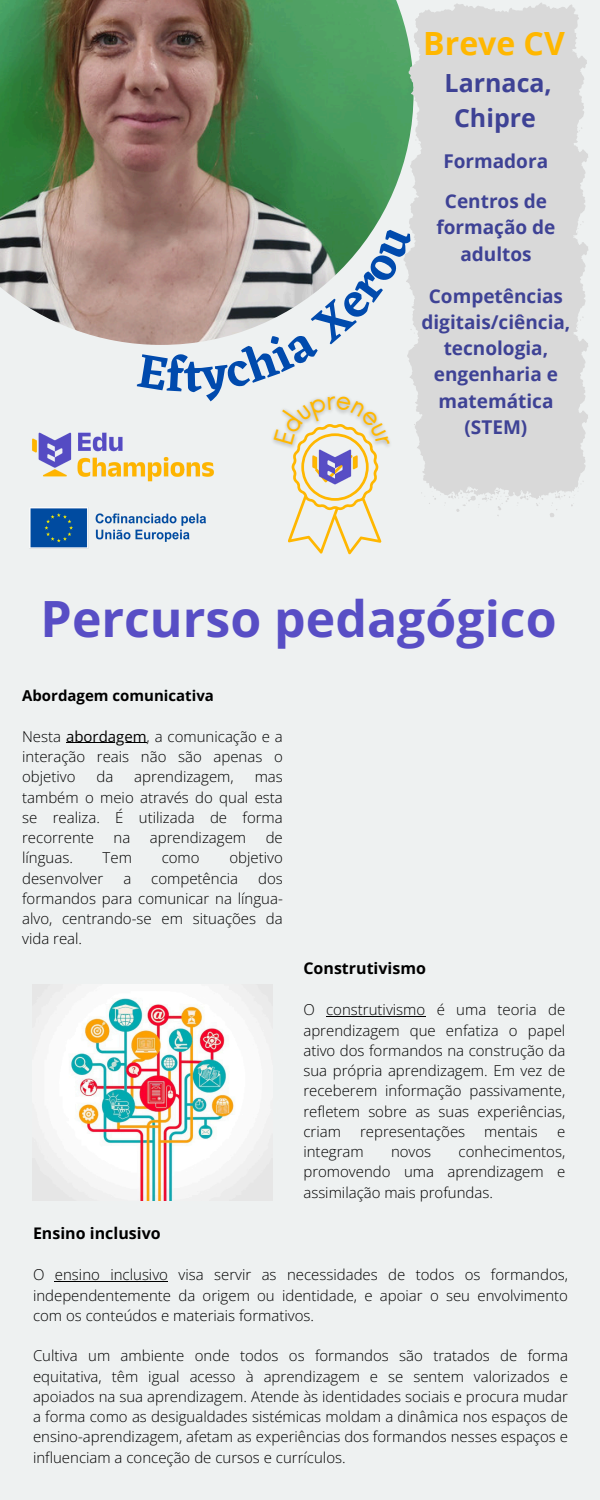
<style>
.page{position:relative;width:600px;height:1500px;background:#eef1f1}
.page>*{position:absolute;margin:0;border:0;box-sizing:border-box;transform-origin:0 0}
.t1{font:700 50px "Open Sans";color:#584ec5}
.t2{font:700 32px "Open Sans";color:#ffb700}
.t3{font:700 25px/34.5px "Open Sans";color:#3e4295;text-align:center}
.t4{font:700 19px/26.2px "Open Sans";color:#3e4295;text-align:center}
.t5{font:700 16px "Open Sans";color:#000}
.t6{font:300 15px/20.2px "Open Sans";color:#000;text-align:justify}
.t7{font:700 15px "Open Sans";color:#000}
.s1{font-weight:400}
</style>
<div class="page">
<img style="left:0;top:0;width:397px;height:344px">
<img style="left:32px;top:432px;width:105px;height:45px">
<img style="left:33px;top:985px;width:239px;height:216px">
<hr style="left:66px;top:743px;width:81px;height:1px;background:#000">
<hr style="left:55px;top:1281px;width:113px;height:1px;background:#000">
<hr style="left:326px;top:1016px;width:99px;height:1px;background:#000">
<img style="left:30px;top:507px;width:107px;height:42px">
<svg style="left:137px;top:2px;width:451px;height:552px"></svg>
<h5 class="t2" style="left:423px;top:20px;width:143px">Breve CV</h5>
<p class="t3" style="left:445px;top:65px;width:109px">Larnaca,<br>Chipre</p>
<p class="t4" style="left:443px;top:147px;width:106px">Formadora</p>
<h5 class="t4" style="left:436px;top:188px;width:121px">Centros de formação de adultos</h5>
<p class="t4" style="left:421px;top:282px;width:150px">Competências digitais/ciência, tecnologia, engenharia e matemática (STEM)</p>
<p class="t1" style="left:41px;top:583px;width:518px">Percurso pedagógico</p>
<p class="t7" style="left:22px;top:685px;width:193px">Abordagem comunicativa</p>
<p class="t6" style="left:22px;top:726px;width:262px">Nesta <span class="s1">abordagem</span>, a comunicação e a</p>
<p class="t6" style="left:22px;top:746px;width:262px">interação reais não são apenas o objetivo</p>
<p class="t6" style="left:97px;top:766px;width:18px">da</p>
<p class="t6" style="left:134px;top:766px;width:101px">aprendizagem,</p>
<p class="t6" style="left:22px;top:766px;width:262px;text-indent:233px">mas também o meio através do qual esta se realiza. É utilizada de forma recorrente</p>
<p class="t6" style="left:114px;top:827px;width:18px">na</p>
<p class="t6" style="left:150px;top:827px;width:98px">aprendizagem</p>
<p class="t6" style="left:266px;top:827px;width:19px">de</p>
<p class="t6" style="left:22px;top:847px;width:52px">línguas.</p>
<p class="t6" style="left:103px;top:847px;width:31px">Tem</p>
<p class="t6" style="left:162px;top:847px;width:39px">como</p>
<p class="t6" style="left:229px;top:847px;width:55px">objetivo</p>
<p class="t6" style="left:22px;top:868px;width:83px">desenvolver</p>
<p class="t6" style="left:123px;top:868px;width:9px">a</p>
<p class="t6" style="left:151px;top:868px;width:88px">competência</p>
<p class="t6" style="left:22px;top:868px;width:262px;text-indent:236px">dos formandos para comunicar na língua&shy;alvo, centrando-se em situações da vida real.</p>
<p class="t5" style="left:303px;top:957px;width:124px">Construtivismo</p>
<h1 class="t6" style="left:303px;top:999px;width:263px">O construtivismo é uma teoria de aprendizagem que enfatiza o papel ativo dos formandos na construção da sua própria aprendizagem. Em vez de receberem informação passivamente, refletem sobre as suas experiências, criam</h1>
<h1 class="t6" style="left:360px;top:1121px;width:107px">representações</h1>
<h1 class="t6" style="left:484px;top:1121px;width:55px">mentais</h1>
<h1 class="t6" style="left:557px;top:1121px;width:10px">e</h1>
<h1 class="t6" style="left:303px;top:1141px;width:62px">integram</h1>
<h1 class="t6" style="left:391px;top:1141px;width:42px">novos</h1>
<h1 class="t6" style="left:303px;top:1141px;width:263px;text-indent:155px">conhecimentos, promovendo uma aprendizagem e assimilação mais profundas.</h1>
<p class="t5" style="left:33px;top:1222px;width:129px">Ensino inclusivo</p>
<p class="t6" style="left:33px;top:1264px;width:537px">O ensino inclusivo visa servir as necessidades de todos os formandos, independentemente da origem ou identidade, e apoiar o seu envolvimento com os conteúdos e materiais formativos.</p>
<p class="t6" style="left:33px;top:1345px;width:537px">Cultiva um ambiente onde todos os formandos são tratados de forma equitativa, têm igual acesso à aprendizagem e se sentem valorizados e apoiados na sua aprendizagem. Atende às identidades sociais e procura mudar a forma como as desigualdades sistémicas moldam a dinâmica nos espaços de ensino-aprendizagem, afetam as experiências dos formandos nesses espaços e influenciam a conceção de cursos e currículos.</p>
</div>
